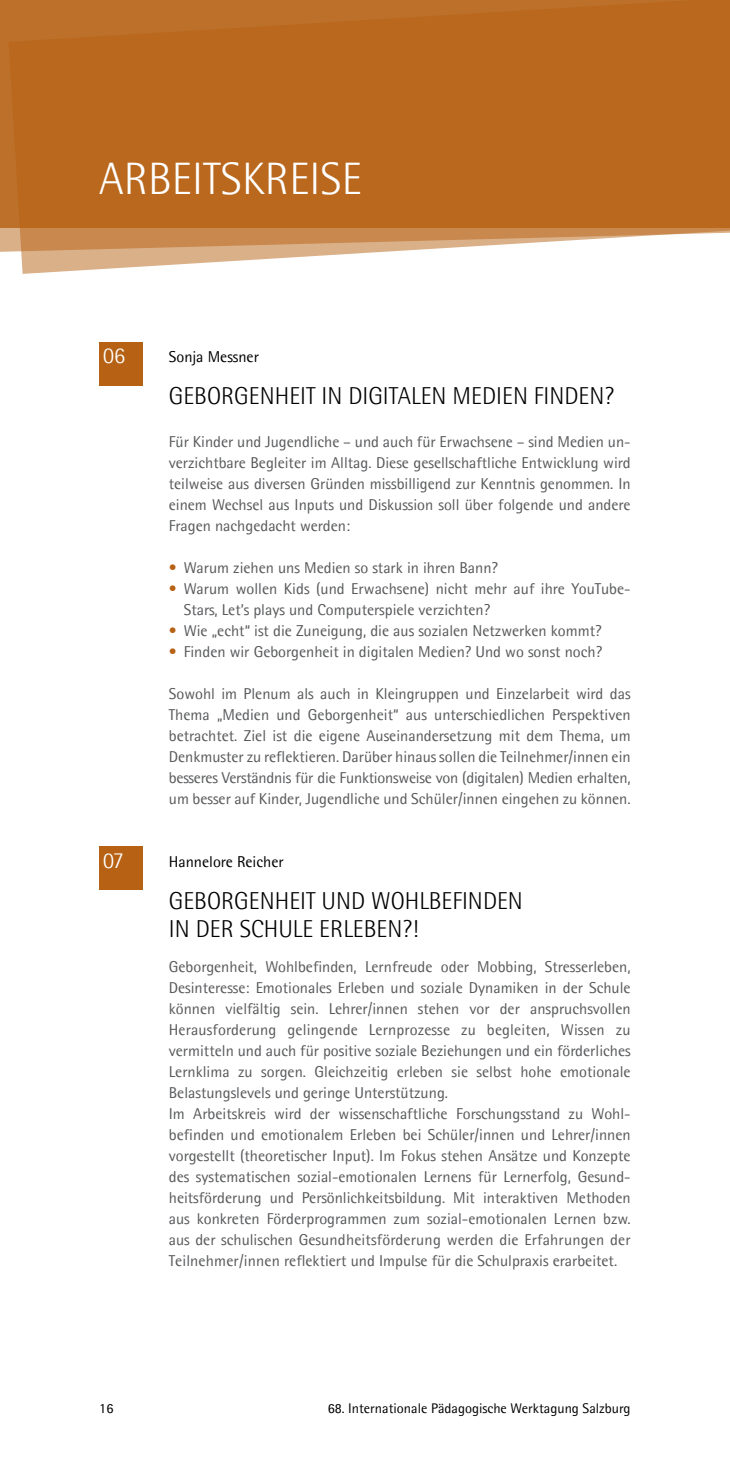
<style>
.page{position:relative;width:730px;height:1474px;background:#fff}
.page>*{position:absolute;margin:0;border:0;box-sizing:border-box;transform-origin:0 0}
.t1{font:300 45.5px "Agfa Rotis Semisans";color:#fff}
.t2{font:300 24.5px "Agfa Rotis Semisans";color:#000}
.t3{font:300 22.75px "Agfa Rotis Semisans";color:#fff}
.t4{font:15.75px/21px "Agfa Rotis Semisans";color:#58595b;text-align:justify}
.t5{font:15.75px "Agfa Rotis Semisans";color:#000}
.t6{font:14px "Agfa Rotis Semisans";color:#000}
.s1{color:#b66113}
</style>
<div class="page">
<svg style="left:21px;top:252px;width:358px;height:22px"></svg>
<svg style="left:0;top:0;width:729px;height:252px;background:#bc6f28"></svg>
<div style="left:99px;top:342px;width:44px;height:44px;background:#b66113"></div>
<div style="left:99px;top:846px;width:44px;height:44px;background:#b66113"></div>
<h1 class="t1" style="left:99px;top:153px;width:264px">ARBEITSKREISE</h1>
<h3 class="t3" style="left:103px;top:342px;width:23px">06</h3>
<h3 class="t3" style="left:103px;top:846px;width:22px">07</h3>
<p class="t5" style="left:169px;top:348px;width:92px">Sonja Messner</p>
<h2 class="t2" style="left:169px;top:382px;width:28px">GEBORGENHEIT</h2>
<h2 class="t2" style="left:321px;top:382px;width:39px">IN DIGITALEN</h2>
<h2 class="t2" style="left:452px;top:382px;width:31px">MEDIEN</h2>
<h2 class="t2" style="left:533px;top:382px;width:13px">FINDEN</h2>
<h2 class="t2" style="left:604px;top:382px;width:11px">?</h2>
<p class="t4" style="left:169px;top:430px;width:463px">Für Kinder und Jugendliche – und auch für Erwachsene – sind Medien un&shy;verzichtbare Begleiter im Alltag. Diese gesellschaftliche Entwicklung wird teilweise aus diversen Gründen missbilligend zur Kenntnis genommen. In einem Wechsel aus Inputs und Diskussion soll über folgende und andere Fragen nachgedacht werden:</p>
<p class="t4" style="left:169px;top:556px;width:330px"><span class="s1">•</span> Warum ziehen uns Medien so stark in ihren Bann?</p>
<p class="t4" style="left:184px;top:577px;width:448px;text-indent:-15px"><span class="s1">•</span> Warum wollen Kids (und Erwachsene) nicht mehr auf ihre YouTube-<br>Stars, Let’s plays und Computerspiele verzichten?</p>
<p class="t4" style="left:169px;top:619px;width:434px"><span class="s1">•</span> Wie „echt“ ist die Zuneigung, die aus sozialen Netzwerken kommt?</p>
<p class="t4" style="left:169px;top:640px;width:434px"><span class="s1">•</span> Finden wir Geborgenheit in digitalen Medien? Und wo sonst noch?</p>
<p class="t4" style="left:169px;top:682px;width:463px">Sowohl im Plenum als auch in Kleingruppen und Einzelarbeit wird das Thema „Medien und Geborgenheit“ aus unterschiedlichen Perspektiven betrachtet. Ziel ist die eigene Auseinandersetzung mit dem Thema, um Denkmuster zu reflektieren. Darüber hinaus sollen die Teilnehmer/innen ein besseres Verständnis für die Funktionsweise von (digitalen) Medien erhalten, um besser auf Kinder, Jugendliche und Schüler/innen eingehen zu können.</p>
<p class="t5" style="left:169px;top:852px;width:116px">Hannelore Reicher</p>
<h2 class="t2" style="left:169px;top:886px;width:28px">GEBORGENHEIT</h2>
<h2 class="t2" style="left:321px;top:886px;width:82px">UND WOHLBEFINDEN</h2>
<h2 class="t2" style="left:169px;top:914px;width:40px">IN DER</h2>
<h2 class="t2" style="left:240px;top:914px;width:92px">SCHULE ERLEBEN</h2>
<h2 class="t2" style="left:402px;top:914px;width:17px">?!</h2>
<p class="t4" style="left:169px;top:955px;width:463px;text-align:left">Geborgenheit, Wohlbefinden, Lernfreude oder Mobbing, Stresserleben, Desinteresse: Emotionales Erleben und soziale Dynamiken in der Schule können vielfältig sein. Lehrer/innen stehen vor der anspruchsvollen Herausforderung gelingende Lernprozesse zu begleiten, Wissen zu vermitteln und auch für positive soziale Beziehungen und ein förderliches Lernklima zu sorgen. Gleichzeitig erleben sie selbst hohe emotionale Belastungslevels und geringe Unterstützung.<br>Im Arbeitskreis wird der wissenschaftliche Forschungsstand zu Wohl&shy;befinden und emotionalem Erleben bei Schüler/innen und Lehrer/innen vorgestellt (theoretischer Input). Im Fokus stehen Ansätze und Konzepte des systematischen sozial-emotionalen Lernens für Lernerfolg, Gesund&shy;heitsförderung und Persönlichkeitsbildung. Mit interaktiven Methoden aus konkreten Förderprogrammen zum sozial-emotionalen Lernen bzw. aus der schulischen Gesundheitsförderung werden die Erfahrungen der Teilnehmer/innen reflektiert und Impulse für die Schulpraxis erarbeitet.</p>
<p class="t6" style="left:99px;top:1399px;width:16px">16</p>
<p class="t6" style="left:327px;top:1399px;width:304px">68. Internationale Pädagogische Werktagung Salzburg</p>
</div>
